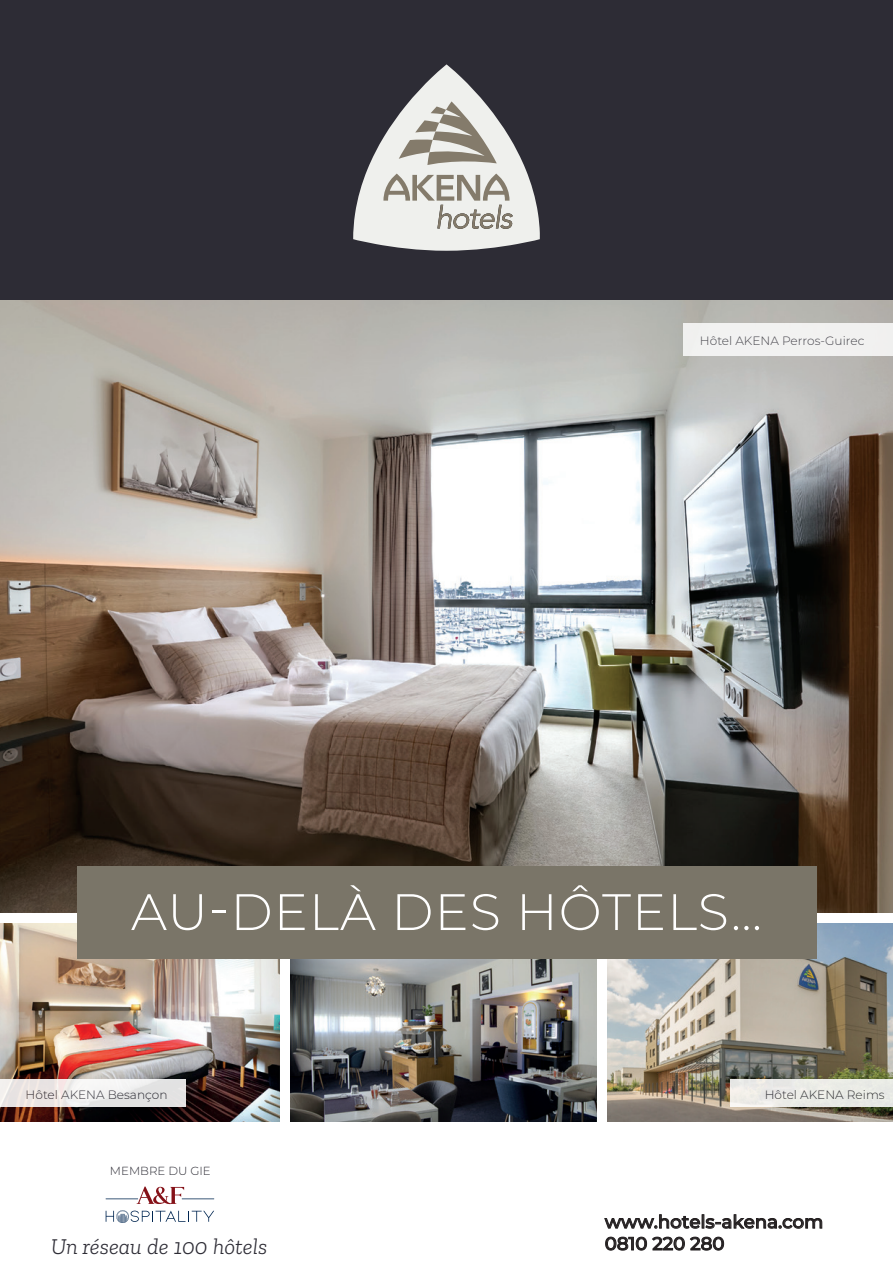
<style>
.page{position:relative;width:893px;height:1263px;background:#fff}
.page>*{position:absolute;margin:0;border:0;box-sizing:border-box;transform-origin:0 0}
.t1{font:300 51.15px "Montserrat";letter-spacing:.02em;color:#fff}
.t2{font:italic 300 22.65px "Zilla Slab";color:#2d2c35}
.t3{font:500 18.15px/21.8px "Montserrat";color:#231f20}
.t4{font:300 12.15px "Montserrat";color:#2d2c35}
.t5{font:300 11.7px "Montserrat";color:#2d2c35}
</style>
<div class="page">
<div style="left:0;top:0;width:893px;height:646px;background:#2d2c35"></div>
<img style="left:290px;top:959px;width:306px;height:163px">
<img style="left:607px;top:923px;width:286px;height:199px">
<img style="left:0;top:923px;width:280px;height:199px">
<img style="left:0;top:301px;width:893px;height:611px">
<div style="left:683px;top:323px;width:210px;height:33px;background:#f2f2f1"></div>
<svg style="left:0;top:1079px;width:186px;height:28px;fill:#eae4e3"></svg>
<div style="left:731px;top:1079px;width:162px;height:28px;background:#eaebe6"></div>
<div style="left:77px;top:866px;width:739px;height:93px;background:#7a7568"></div>
<svg style="left:353px;top:64px;width:187px;height:187px"></svg>
<svg style="left:136px;top:1186px;width:48px;height:18px"></svg>
<hr style="left:106px;top:1198px;width:32px;height:1px;background:#002651">
<hr style="left:182px;top:1198px;width:32px;height:1px;background:#002651">
<svg style="left:106px;top:1210px;width:108px;height:13px"></svg>
<p class="t4" style="left:700px;top:333px;width:166px">Hôtel AKENA Perros-Guirec</p>
<p class="t1" style="left:131px;top:877px;width:632px">AU-DELÀ DES HÔTELS…</p>
<p class="t4" style="left:26px;top:1086px;width:143px">Hôtel AKENA Besançon</p>
<p class="t4" style="left:765px;top:1086px;width:121px">Hôtel AKENA Reims</p>
<p class="t5" style="left:110px;top:1163px;width:102px">MEMBRE DU GIE</p>
<p class="t2" style="left:51px;top:1234px;width:218px">Un réseau de 100 hôtels</p>
<p class="t3" style="left:605px;top:1210px;width:220px">www.hotels-akena.com<br>0810 220 280</p>
</div>
